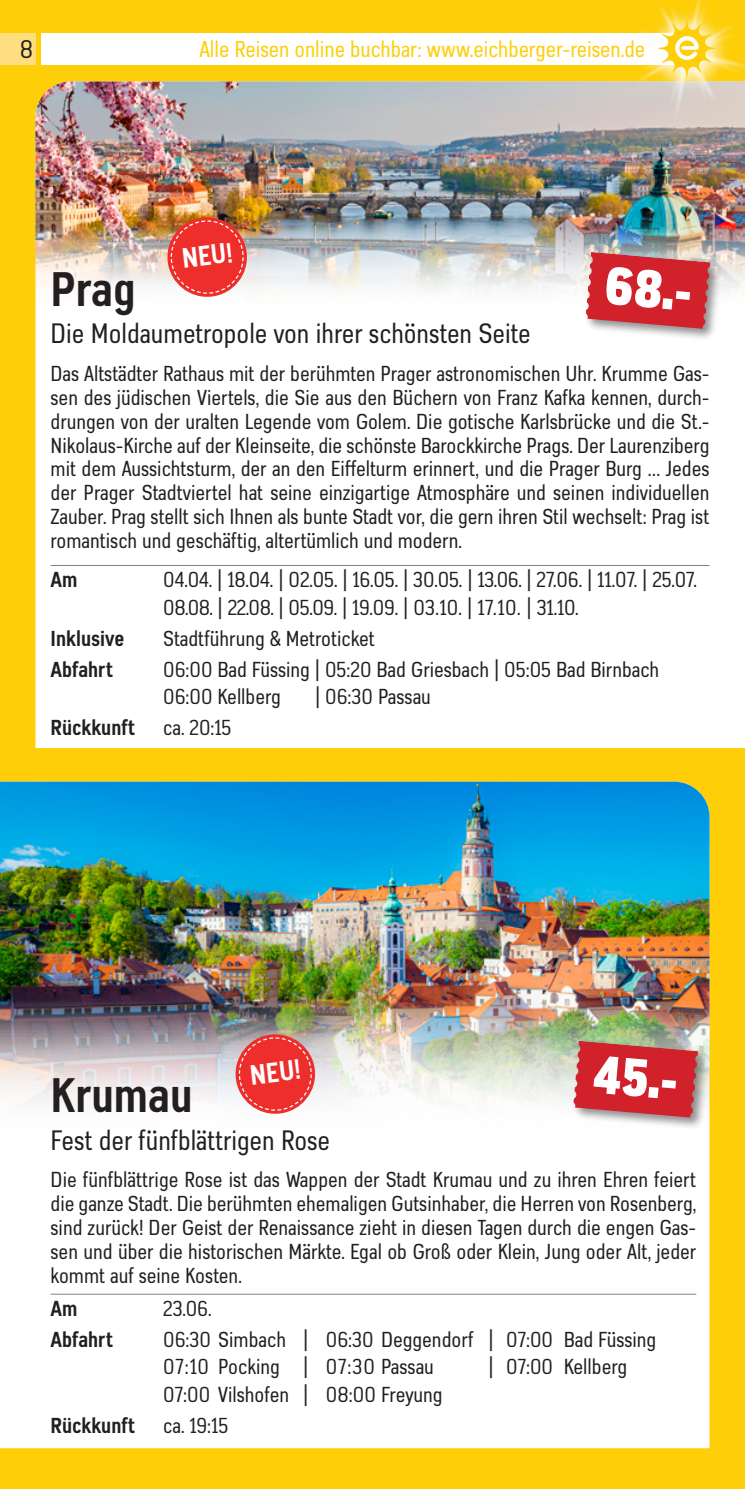
<style>
.page{position:relative;width:745px;height:1489px;background:#fff}
.page>*{position:absolute;margin:0;border:0;box-sizing:border-box;transform-origin:0 0}
.t1{font:900 condensed 52.5px "Azbuka Std";color:#fff}
.t2{font:700 condensed 47.5px "Azbuka Std";color:#231f20}
.t3{font:condensed 27.5px "Azbuka Std";color:#231f20}
.t4{font:700 condensed 27.5px "Azbuka Std";color:#fff}
.t5{font:condensed 25px "Azbuka Std";color:#231f20}
.t6{font:condensed 22.5px "Azbuka Std";color:#fece08}
.t7{font:condensed 21.25px/23.8px "Azbuka Std";color:#231f20}
.t8{font:700 condensed 21.25px "Azbuka Std";color:#231f20}
</style>
<div class="page">
<div style="left:0;top:0;width:744px;height:1488px;background:#fece08"></div>
<hr style="left:744px;top:0;width:1px;height:1488px;background:#fece08">
<div style="left:35px;top:315px;width:709px;height:433px;background:#fff"></div>
<img style="left:35px;top:81px;width:709px;height:234px">
<div style="left:0;top:1138px;width:709px;height:309px;background:#fff"></div>
<hr style="left:51px;top:565px;width:658px;height:1px;background:#808285">
<img style="left:0;top:781px;width:709px;height:357px">
<hr style="left:51px;top:1293px;width:644px;height:1px;background:#808285">
<div style="left:0;top:33px;width:35px;height:31px;background:#ffde7f"></div>
<div style="left:41px;top:33px;width:654px;height:31px;background:#fff"></div>
<img style="left:627px;top:0;width:117px;height:138px">
<svg style="left:658px;top:20px;width:56px;height:57px"></svg>
<div style="left:583px;top:249px;width:139px;height:92px;background:#231f20;opacity:.5"></div>
<svg style="left:585px;top:252px;width:125px;height:77px;background:#ce4047"></svg>
<div style="left:570px;top:1038px;width:140px;height:91px;background:#231f20;opacity:.5"></div>
<svg style="left:572px;top:1040px;width:125px;height:77px;background:#cc3f44"></svg>
<svg style="left:233px;top:1032px;width:84px;height:83px;background:#e76361"></svg>
<img style="left:165px;top:215px;width:84px;height:84px">
<p class="t5" style="left:20px;top:34px;width:15px">8</p>
<p class="t6" style="left:199px;top:36px;width:447px">Alle Reisen online buchbar: www.eichberger-reisen.de</p>
<p class="t4" style="left:180px;top:241px;width:52px;rotate:-6deg">NEU!</p>
<h1 class="t1" style="left:607px;top:250px;width:89px;rotate:5deg">68.-</h1>
<h2 class="t2" style="left:51px;top:260px;width:87px">Prag</h2>
<p class="t3" style="left:51px;top:317px;width:481px">Die Moldaumetropole von ihrer schönsten Seite</p>
<p class="t7" style="left:51px;top:362px;width:660px;text-align:justify">Das Altstädter Rathaus mit der berühmten Prager astronomischen Uhr. Krumme Gas&shy;sen des jüdischen Viertels, die Sie aus den Büchern von Franz Kafka kennen, durch&shy;drungen von der uralten Legende vom Golem. Die gotische Karlsbrücke und die St.- Nikolaus-Kirche auf der Kleinseite, die schönste Barockkirche Prags. Der Laurenziberg mit dem Aussichtsturm, der an den Eiffelturm erinnert, und die Prager Burg … Jedes der Prager Stadtviertel hat seine einzigartige Atmosphäre und seinen individuellen Zauber. Prag stellt sich Ihnen als bunte Stadt vor, die gern ihren Stil wechselt: Prag ist romantisch und geschäftig, altertümlich und modern.</p>
<p class="t8" style="left:51px;top:566px;width:28px">Am</p>
<p class="t7" style="left:163px;top:566px;width:535px;line-height:27.5px">04.04. | 18.04. | 02.05. | 16.05. | 30.05. | 13.06. | 27.06. | 11.07. | 25.07.<br>08.08. | 22.08. | 05.09. | 19.09. | 03.10. | 17.10. | 31.10.</p>
<p class="t8" style="left:51px;top:625px;width:75px">Inklusive</p>
<p class="t7" style="left:163px;top:626px;width:213px">Stadtführung &amp; Metroticket</p>
<p class="t8" style="left:51px;top:656px;width:64px">Abfahrt</p>
<p class="t7" style="left:163px;top:655px;width:497px;line-height:27.5px">06:00 Bad Füssing | 05:20 Bad Griesbach | 05:05 Bad Birnbach<br>06:00 Kellberg</p>
<p class="t7" style="left:315px;top:685px;width:117px">| 06:30 Passau</p>
<p class="t8" style="left:51px;top:714px;width:86px">Rückkunft</p>
<p class="t7" style="left:163px;top:716px;width:70px">ca. 20:15</p>
<p class="t4" style="left:248px;top:1057px;width:52px;rotate:-6deg">NEU!</p>
<h1 class="t1" style="left:596px;top:1038px;width:86px;rotate:5deg">45.-</h1>
<h2 class="t2" style="left:51px;top:1066px;width:143px">Krumau</h2>
<p class="t3" style="left:51px;top:1123px;width:281px">Fest der fünfblättrigen Rose</p>
<p class="t7" style="left:51px;top:1168px;width:646px;text-align:justify">Die fünfblättrige Rose ist das Wappen der Stadt Krumau und zu ihren Ehren feiert die ganze Stadt. Die berühmten ehemaligen Gutsinhaber, die Herren von Rosenberg, sind zurück! Der Geist der Renaissance zieht in diesen Tagen durch die engen Gas&shy;sen und über die historischen Märkte. Egal ob Groß oder Klein, Jung oder Alt, jeder kommt auf seine Kosten.</p>
<p class="t8" style="left:51px;top:1295px;width:28px">Am</p>
<p class="t7" style="left:163px;top:1296px;width:50px">23.06.</p>
<p class="t8" style="left:51px;top:1326px;width:64px">Abfahrt</p>
<p class="t7" style="left:163px;top:1325px;width:494px;line-height:27.5px">06:30 Simbach | 06:30 Deggendorf | 07:00 Bad Füssing<br>07:10 Pocking | 07:30 Passau</p>
<p class="t7" style="left:488px;top:1354px;width:140px">| 07:00 Kellberg</p>
<p class="t7" style="left:163px;top:1382px;width:281px">07:00 Vilshofen | 08:00 Freyung</p>
<p class="t8" style="left:51px;top:1412px;width:86px">Rückkunft</p>
<p class="t7" style="left:163px;top:1413px;width:67px">ca. 19:15</p>
</div>
